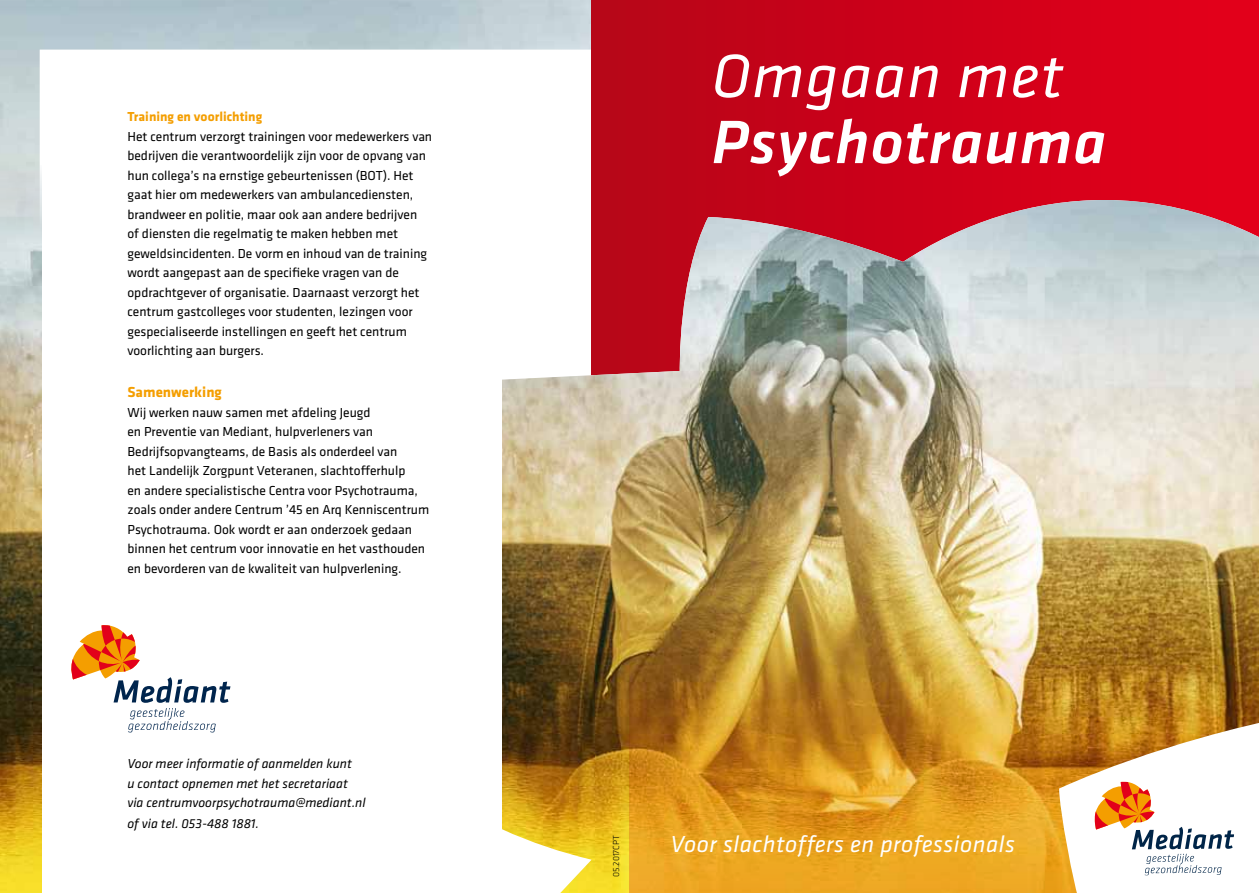
<style>
.page{position:relative;width:1259px;height:893px;background:#fff}
.page>*{position:absolute;margin:0;border:0;box-sizing:border-box;transform-origin:0 0}
.t1{font:italic 500 63.45px "Klavika Basic";letter-spacing:.02em;color:#fff}
.t2{font:italic 63.45px "Klavika Basic";letter-spacing:.02em;color:#fff}
.t3{font:italic 24px "Klavika Basic";letter-spacing:.02em;color:#fff}
.t4{font:700 15px "Klavika Basic";color:#f49e00}
.t5{font:13.5px/19.5px "Klavika Basic";color:#000}
.t6{font:italic 13.5px/19.5px "Klavika Basic";color:#000}
.t7{font:700 13.5px "Klavika Basic";color:#f49e00}
.t8{font:300 9px "Klavika Basic";letter-spacing:-.01em;color:#000}
</style>
<div class="page">
<div style="left:591px;top:0;width:668px;height:644px;background:linear-gradient(to right,#b60518,#e5001a)"></div>
<svg style="left:591px;top:166px;width:668px;height:34px;background:#cd0119"></svg>
<img style="left:502px;top:200px;width:757px;height:693px">
<img style="left:629px;top:621px;width:630px;height:272px">
<svg style="left:1059px;top:720px;width:200px;height:173px"></svg>
<svg style="left:71px;top:625px;width:159px;height:107px"></svg>
<img style="left:0;top:165px;width:41px;height:728px">
<p class="t7" style="left:127px;top:107px;width:136px">Training en voorlichting</p>
<p class="t5" style="left:127px;top:126px;width:306px">Het centrum verzorgt trainingen voor medewerkers van bedrijven die verantwoordelijk zijn voor de opvang van hun collega’s na ernstige gebeurtenissen (BOT). Het gaat hier om medewerkers van ambulancediensten, brandweer en politie, maar ook aan andere bedrijven of diensten die regelmatig te maken hebben met geweldsincidenten. De vorm en inhoud van de training wordt aangepast aan de specifieke vragen van de opdrachtgever of organisatie. Daarnaast verzorgt het centrum gastcolleges voor studenten, lezingen voor gespecialiseerde instellingen en geeft het centrum voorlichting aan burgers.</p>
<p class="t4" style="left:127px;top:382px;width:96px">Samenwerking</p>
<p class="t5" style="left:127px;top:402px;width:303px">Wij werken nauw samen met afdeling Jeugd<br>en Preventie van Mediant, hulpverleners van Bedrijfsopvangteams, de Basis als onderdeel van<br>het Landelijk Zorgpunt Veteranen, slachtofferhulp<br>en andere specialistische Centra voor Psychotrauma, zoals onder andere Centrum ’45 en Arq Kenniscentrum Psychotrauma. Ook wordt er aan onderzoek gedaan binnen het centrum voor innovatie en het vasthouden en bevorderen van de kwaliteit van hulpverlening.</p>
<p class="t6" style="left:127px;top:754px;width:240px">Voor meer informatie of aanmelden kunt<br>u contact opnemen met het secretariaat via centrumvoorpsychotrauma@mediant.nl</p>
<p class="t6" style="left:127px;top:814px;width:133px">of via tel. 053-488 1881.</p>
<h1 class="t2" style="left:711px;top:36px;width:353px">Omgaan met</h1>
<h1 class="t1" style="left:711px;top:99px;width:396px">Psychotrauma</h1>
<p class="t8" style="left:611px;top:877px;width:43px;rotate:-90deg">05.2017CPT</p>
<h2 class="t3" style="left:670px;top:829px;width:346px">Voor slachtoffers en professionals</h2>
</div>
